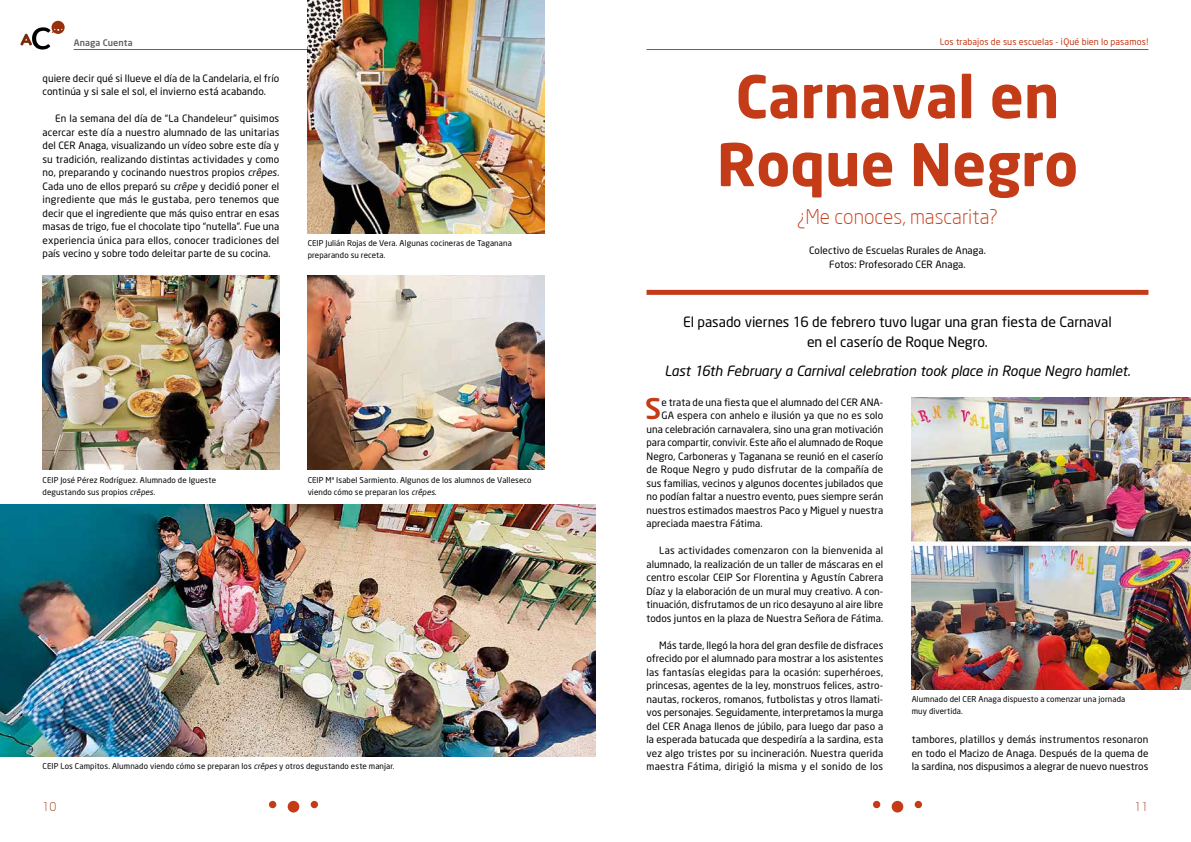
<style>
.page{position:relative;width:1191px;height:842px;background:#fff}
.page>*{position:absolute;margin:0;border:0;box-sizing:border-box;transform-origin:0 0}
.t1{font:58px/68px "Neo Sans Bold TR";color:#c43b17;text-align:center}
.t2{font:28.2px "Neo Sans Medium TR";color:#c43b17}
.t3{font:300 20px "Neo Sans";color:#c43b17}
.t4{font:14px/20px "Neo Sans TR";letter-spacing:-.005em;color:#000;text-align:center}
.t5{font:14px "Neo Sans Italic TR";letter-spacing:-.005em;color:#000}
.t6{font:300 12px "Neo Sans";color:#98300e}
.t7{font:10px/13.5px "Neo Sans TR";letter-spacing:.005em;color:#000;text-align:justify}
.t8{font:9px "Neo Sans TR";letter-spacing:.01em;color:#c43b17}
.t9{font:9px "Neo Sans Medium TR";letter-spacing:.01em;color:#646363}
.t10{font:8px/12px "Neo Sans TR";letter-spacing:.015em;color:#000}
.s1{font-family:"Neo Sans Italic TR"}
</style>
<div class="page">
<div style="left:269px;top:801px;width:7px;height:7px;background:#c43b17;border-radius:50%"></div>
<div style="left:311px;top:801px;width:7px;height:7px;background:#c43b17;border-radius:50%"></div>
<div style="left:288px;top:801px;width:11px;height:11px;background:#c43b17;border-radius:50%"></div>
<hr style="left:74px;top:49px;width:470px;height:1px;background:#646363">
<svg style="left:20px;top:21px;width:45px;height:29px"></svg>
<hr style="left:646px;top:49px;width:502px;height:1px;background:#646363">
<div style="left:873px;top:801px;width:7px;height:7px;background:#c43b17;border-radius:50%"></div>
<div style="left:914px;top:801px;width:8px;height:7px;background:#c43b17;border-radius:50%"></div>
<div style="left:891px;top:801px;width:12px;height:11px;background:#c43b17;border-radius:50%"></div>
<img style="left:0;top:504px;width:595px;height:252px">
<img style="left:43px;top:276px;width:236px;height:194px">
<img style="left:308px;top:276px;width:236px;height:194px">
<img style="left:308px;top:0;width:236px;height:233px">
<div style="left:646px;top:290px;width:502px;height:5px;background:#c43b17"></div>
<img style="left:911px;top:398px;width:280px;height:291px">
<p class="t9" style="left:74px;top:37px;width:60px">Anaga Cuenta</p>
<p class="t7" style="left:43px;top:71px;width:238px">quiere decir qué si llueve el día de la Candelaria, el frío continúa y si sale el sol, el invierno está acabando.</p>
<p class="t7" style="left:43px;top:111px;width:238px;text-indent:13px">En la semana del día de “La Chandeleur” quisimos acercar este día a nuestro alumnado de las unitarias del CER Anaga, visualizando un vídeo sobre este día y su tradición, realizando distintas actividades y como no, preparando y cocinando nuestros propios <span class="s1">crêpes.<br></span>Cada uno de ellos preparó su <span class="s1">crêpe</span> y decidió poner el ingrediente que más le gustaba, pero tenemos que decir que el ingrediente que más quiso entrar en esas masas de trigo, fue el chocolate tipo “nutella”. Fue una experiencia única para ellos, conocer tradiciones del país vecino y sobre todo deleitar parte de su cocina.</p>
<p class="t10" style="left:308px;top:237px;width:206px">CEIP Julián Rojas de Vera. Algunas cocineras de Taganana preparando su receta.</p>
<p class="t10" style="left:43px;top:474px;width:175px">CEIP José Pérez Rodríguez. Alumnado de Igueste degustando sus propios <span class="s1">crêpes.</span></p>
<p class="t10" style="left:308px;top:474px;width:225px">CEIP Mª Isabel Sarmiento. Algunos de los alumnos de Valleseco viendo cómo se preparan los <span class="s1">crêpes.</span></p>
<p class="t10" style="left:43px;top:760px;width:353px">CEIP Los Campitos. Alumnado viendo cómo se preparan los <span class="s1">crêpes</span> y otros degustando este manjar.</p>
<p class="t6" style="left:43px;top:799px;width:15px">10</p>
<p class="t8" style="left:939px;top:37px;width:210px">Los trabajos de sus escuelas - ¡Qué bien lo pasamos!</p>
<h1 class="t1" style="left:716px;top:61px;width:363px">Carnaval en<br>Roque Negro</h1>
<h3 class="t3" style="left:797px;top:205px;width:203px">¿Me conoces, mascarita?</h3>
<p class="t7" style="left:809px;top:243px;width:178px;line-height:14px;text-align:center">Colectivo de Escuelas Rurales de Anaga.<br>Fotos: Profesorado CER Anaga.</p>
<h3 class="t4" style="left:683px;top:312px;width:430px">El pasado viernes 16 de febrero tuvo lugar una gran fiesta de Carnaval en el caserío de Roque Negro.</h3>
<h3 class="t5" style="left:664px;top:362px;width:467px">Last 16th February a Carnival celebration took place in Roque Negro hamlet.</h3>
<h2 class="t2" style="left:645px;top:391px;width:18px">S</h2>
<p class="t7" style="left:661px;top:395px;width:223px">e trata de una fiesta que el alumnado del CER ANA-</p>
<p class="t7" style="left:661px;top:408px;width:223px">GA espera con anhelo e ilusión ya que no es solo</p>
<p class="t7" style="left:646px;top:422px;width:238px">una celebración carnavalera, sino una gran motivación</p>
<p class="t7" style="left:646px;top:435px;width:238px">para compartir, convivir. Este año el alumnado de Roque</p>
<p class="t7" style="left:646px;top:449px;width:238px">Negro, Carboneras y Taganana se reunió en el caserío</p>
<p class="t7" style="left:646px;top:462px;width:238px">de Roque Negro y pudo disfrutar de la compañía de</p>
<p class="t7" style="left:646px;top:476px;width:238px">sus familias, vecinos y algunos docentes jubilados que</p>
<p class="t7" style="left:646px;top:489px;width:238px">no podían faltar a nuestro evento, pues siempre serán</p>
<p class="t7" style="left:646px;top:503px;width:238px">nuestros estimados maestros Paco y Miguel y nuestra</p>
<p class="t7" style="left:646px;top:516px;width:117px">apreciada maestra Fátima.</p>
<p class="t7" style="left:646px;top:543px;width:238px;text-indent:13px">Las actividades comenzaron con la bienvenida al alumnado, la realización de un taller de máscaras en el centro escolar CEIP Sor Florentina y Agustín Cabrera Díaz y la elaboración de un mural muy creativo. A con&shy;tinuación, disfrutamos de un rico desayuno al aire libre todos juntos en la plaza de Nuestra Señora de Fátima.</p>
<p class="t7" style="left:646px;top:638px;width:238px;text-indent:13px">Más tarde, llegó la hora del gran desfile de disfraces ofrecido por el alumnado para mostrar a los asistentes las fantasías elegidas para la ocasión: superhéroes, princesas, agentes de la ley, monstruos felices, astro&shy;nautas, rockeros, romanos, futbolistas y otros llamati&shy;vos personajes. Seguidamente, interpretamos la murga del CER Anaga llenos de júbilo, para luego dar paso a la esperada batucada que despediría a la sardina, esta vez algo tristes por su incineración. Nuestra querida maestra Fátima, dirigió la misma y el sonido de los</p>
<p class="t10" style="left:911px;top:693px;width:215px">Alumnado del CER Anaga dispuesto a comenzar una jornada muy divertida.</p>
<p class="t7" style="left:911px;top:732px;width:238px">tambores, platillos y demás instrumentos resonaron en todo el Macizo de Anaga. Después de la quema de la sardina, nos dispusimos a alegrar de nuevo nuestros</p>
<p class="t6" style="left:1134px;top:799px;width:15px">11</p>
</div>
